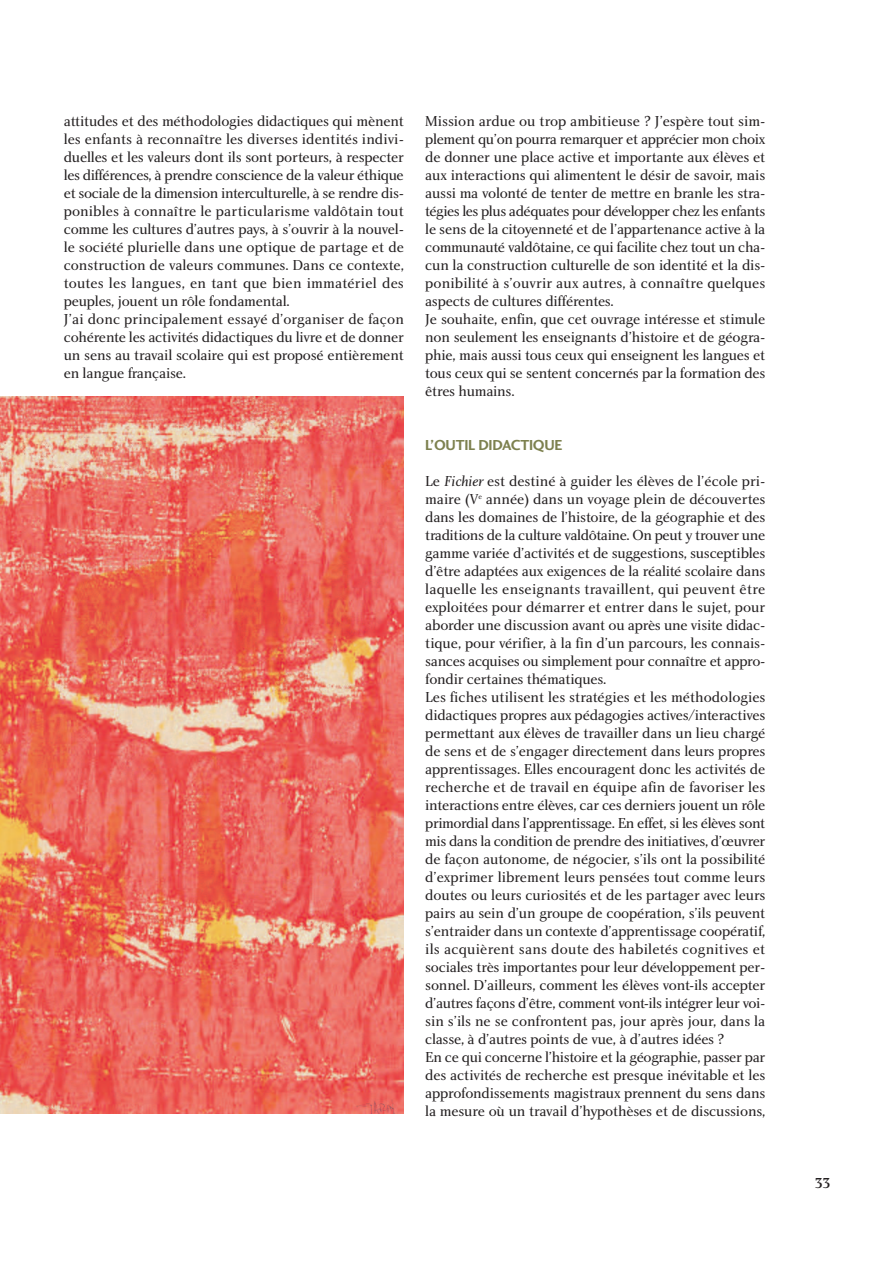
<style>
.page{position:relative;width:893px;height:1263px;background:#fff}
.page>*{position:absolute;margin:0;border:0;box-sizing:border-box;transform-origin:0 0}
.t1{font:15px/18px "Charlotte Book Plain";letter-spacing:-.02em;color:#231f20}
.t2{font:15px "Charlotte Sans Bold Plain";letter-spacing:-.02em;color:#7d814f}
.t3{font:15px "Charlotte Medium Plain";color:#231f20}
.s1{font-family:"Charlotte Book Italic Plain"}
</style>
<div class="page">
<img style="left:0;top:397px;width:404px;height:716px">
<p class="t1" style="left:64px;top:113px;width:342px">attitudes et des méthodologies didactiques qui mènent les enfants à reconnaître les diverses identités indivi&shy;duelles et les valeurs dont ils sont porteurs, à respecter les différences, à prendre conscience de la valeur éthique et sociale de la dimension interculturelle, à se rendre dis&shy;ponibles à connaître le particularisme valdôtain tout comme les cultures d’autres pays, à s’ouvrir à la nouvel&shy;le société plurielle dans une optique de partage et de construction de valeurs communes. Dans ce contexte, toutes les langues, en tant que bien immatériel des peuples, jouent un rôle fondamental.<br>J’ai donc principalement essayé d’organiser de façon cohérente les activités didactiques du livre et de donner un sens au travail scolaire qui est proposé entièrement en langue française.</p>
<p class="t1" style="left:425px;top:113px;width:342px">Mission ardue ou trop ambitieuse ? J’espère tout sim&shy;plement qu’on pourra remarquer et apprécier mon choix de donner une place active et importante aux élèves et aux interactions qui alimentent le désir de savoir, mais aussi ma volonté de tenter de mettre en branle les stra&shy;tégies les plus adéquates pour développer chez les enfants le sens de la citoyenneté et de l’appartenance active à la communauté valdôtaine, ce qui facilite chez tout un cha&shy;cun la construction culturelle de son identité et la dis&shy;ponibilité à s’ouvrir aux autres, à connaître quelques aspects de cultures différentes.<br>Je souhaite, enfin, que cet ouvrage intéresse et stimule non seulement les enseignants d’histoire et de géogra&shy;phie, mais aussi tous ceux qui enseignent les langues et tous ceux qui se sentent concernés par la formation des êtres humains.</p>
<p class="t2" style="left:425px;top:439px;width:138px">L’OUTIL DIDACTIQUE</p>
<p class="t1" style="left:425px;top:473px;width:342px">Le <span class="s1">Fichier</span> est destiné à guider les élèves de l’école pri&shy;maire (V<sup>e</sup> année) dans un voyage plein de découvertes dans les domaines de l’histoire, de la géographie et des traditions de la culture valdôtaine. On peut y trouver une gamme variée d’activités et de suggestions, susceptibles d’être adaptées aux exigences de la réalité scolaire dans laquelle les enseignants travaillent, qui peuvent être exploitées pour démarrer et entrer dans le sujet, pour aborder une discussion avant ou après une visite didac&shy;tique, pour vérifier, à la fin d’un parcours, les connais&shy;sances acquises ou simplement pour connaître et appro&shy;fondir certaines thématiques.<br>Les fiches utilisent les stratégies et les méthodologies didactiques propres aux pédagogies actives/interactives permettant aux élèves de travailler dans un lieu chargé de sens et de s’engager directement dans leurs propres apprentissages. Elles encouragent donc les activités de recherche et de travail en équipe afin de favoriser les interactions entre élèves, car ces derniers jouent un rôle primordial dans l’apprentissage. En effet, si les élèves sont mis dans la condition de prendre des initiatives, d’œuvrer de façon autonome, de négocier, s’ils ont la possibilité d’exprimer librement leurs pensées tout comme leurs doutes ou leurs curiosités et de les partager avec leurs pairs au sein d’un groupe de coopération, s’ils peuvent s’entraider dans un contexte d’apprentissage coopératif, ils acquièrent sans doute des habiletés cognitives et sociales très importantes pour leur développement per&shy;sonnel. D’ailleurs, comment les élèves vont-ils accepter d’autres façons d’être, comment vont-ils intégrer leur voi&shy;sin s’ils ne se confrontent pas, jour après jour, dans la classe, à d’autres points de vue, à d’autres idées ?<br>En ce qui concerne l’histoire et la géographie, passer par des activités de recherche est presque inévitable et les approfondissements magistraux prennent du sens dans la mesure où un travail d’hypothèses et de discussions,</p>
<p class="t3" style="left:814px;top:1177px;width:18px">33</p>
</div>
